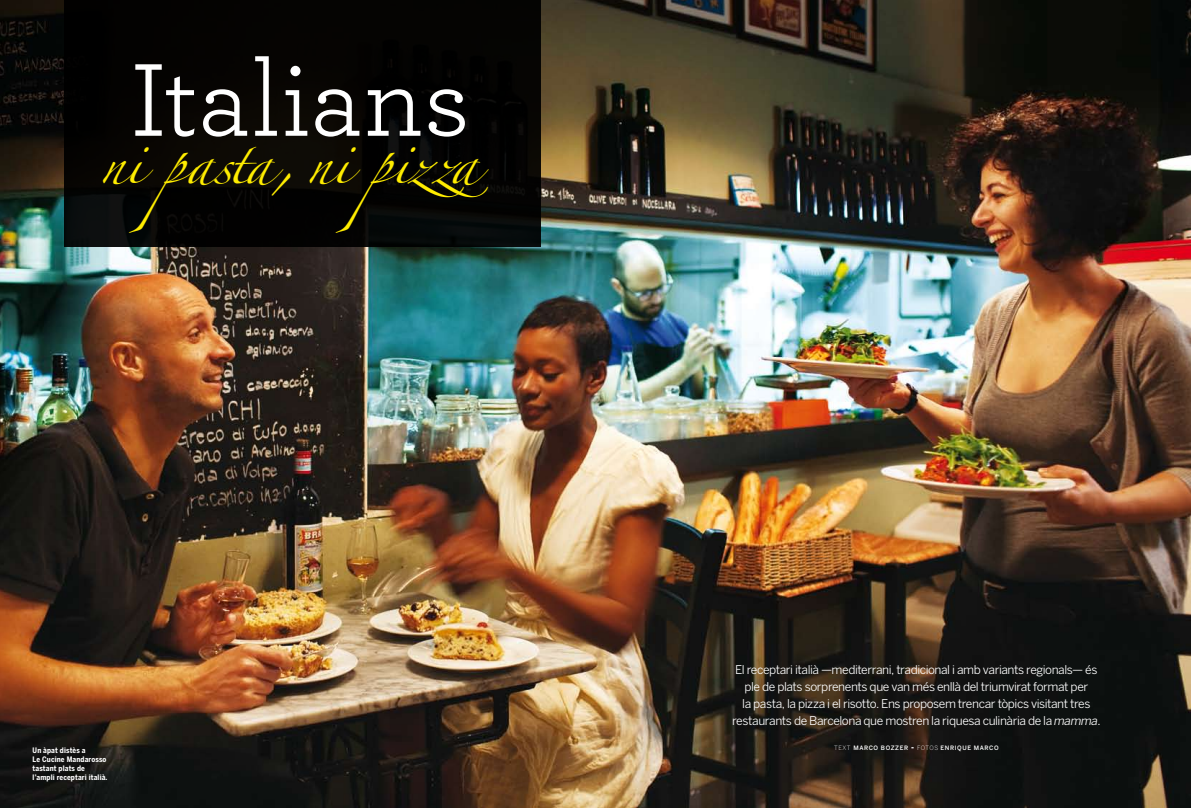
<style>
.page{position:relative;width:1191px;height:808px;background:#fff}
.page>*{position:absolute;margin:0;border:0;box-sizing:border-box;transform-origin:0 0}
.t1{font:108.6px "Archer";color:#fff}
.t2{font:39px "Zapfino";letter-spacing:-.01em;color:#ffed00}
.t3{font:12px/17px "Benton Sans";letter-spacing:-.035em;color:#fff;text-align:center}
.t4{font:700 7.5px/9px "Benton Sans Cond";letter-spacing:.02em;color:#fff}
.t5{font:500 6px "Benton Sans";letter-spacing:.1em;color:#fff}
.s1{font-style:italic}
.s2{font-weight:300}
.s3{font-family:"Interstate";font-weight:900;font-size:6.3px}
</style>
<div class="page">
<img style="left:0;top:0;width:1191px;height:808px">
<div style="left:64px;top:0;width:477px;height:247px;background:#000"></div>
<h1 class="t1" style="left:130px;top:25px;width:342px">Italians</h1>
<h2 class="t2" style="left:100px;top:146px;width:391px">NI PASTA, NI PIZZA</h2>
<p class="t4" style="left:33px;top:746px;width:76px">Un àpat distès a<br>Le Cucine Mandarosso tastant plats de l’ampli receptari italià.</p>
<p class="t3" style="left:732px;top:661px;width:370px">El receptari italià —mediterrani, tradicional i amb variants regionals— és ple de plats sorprenents que van més enllà del triumvirat format per<br>la pasta, la pizza i el risotto. Ens proposem trencar tòpics visitant tres restaurants de Barcelona que mostren la riquesa culinària de la <span class="s1">mamma</span>.</p>
<p class="t5" style="left:834px;top:744px;width:146px"><span class="s2">TEXT</span> MARCO BOZZER <span class="s3">-</span> <span class="s2">FOTOs</span> ENRIQUE MARCO</p>
</div>
